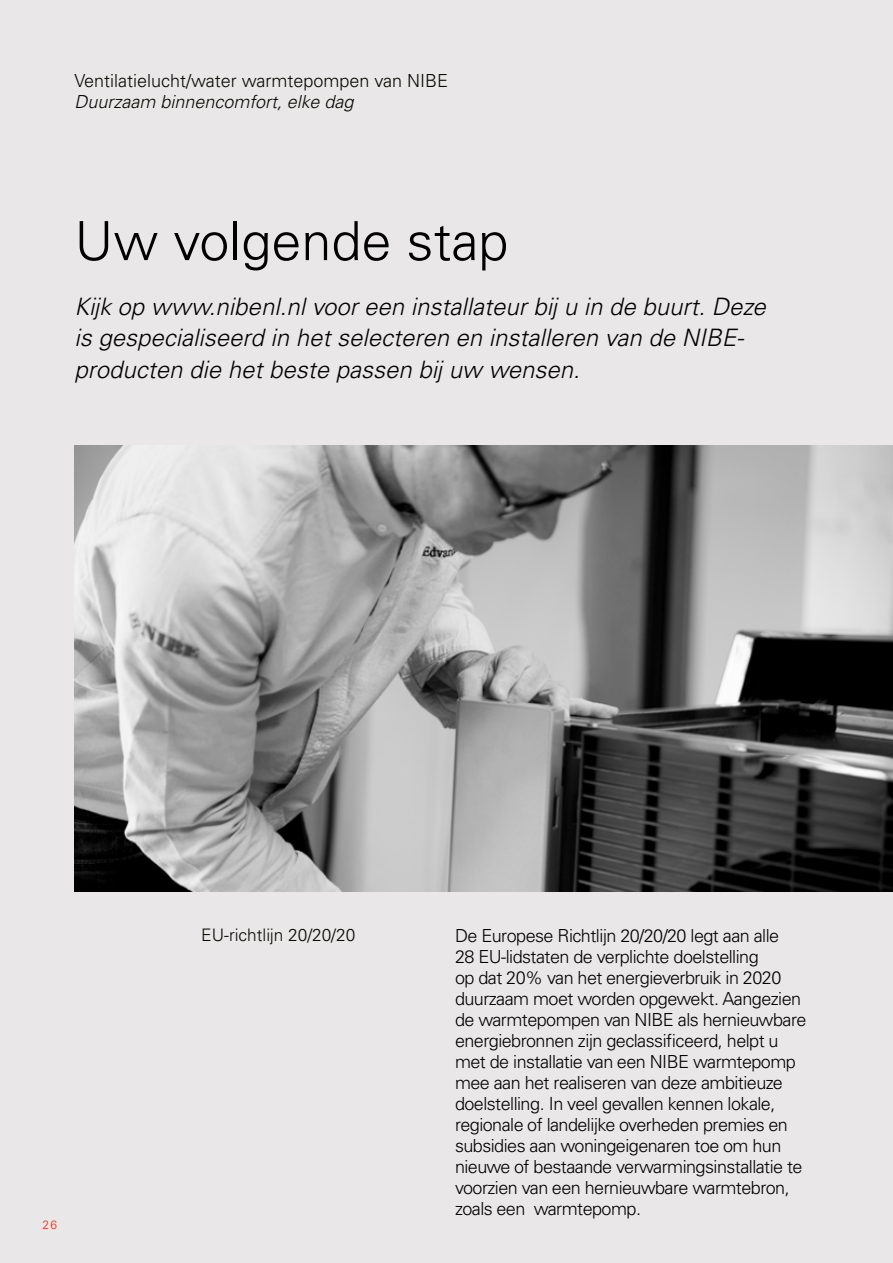
<style>
.page{position:relative;width:893px;height:1263px;background:#fff}
.page>*{position:absolute;margin:0;border:0;box-sizing:border-box;transform-origin:0 0}
.t1{font:300 54px "Univers LT Pro 45";color:#000}
.t2{font:italic 300 24px/31.5px "Univers LT Pro 45";color:#000}
.t3{font:300 18px/21px "Univers LT Pro 45";letter-spacing:-.03em;color:#000}
.t4{font:300 18px "Univers LT Pro 45";color:#090804}
.t5{font:italic 300 18px "Univers LT Pro 45";color:#090804}
.t6{font:300 17.25px "Univers LT Pro 45";color:#090804}
.t7{font:300 12px "Univers LT Pro 45";color:#e53012}
</style>
<div class="page">
<div style="left:0;top:1px;width:893px;height:1262px;background:#e9e7e7"></div>
<img style="left:74px;top:446px;width:819px;height:445px">
<p class="t4" style="left:74px;top:70px;width:375px">Ventilatielucht/water warmtepompen van NIBE</p>
<p class="t5" style="left:74px;top:91px;width:281px">Duurzaam binnencomfort, elke dag</p>
<h1 class="t1" style="left:74px;top:208px;width:436px">Uw volgende stap</h1>
<h2 class="t2" style="left:74px;top:291px;width:693px">Kijk op www.nibenl.nl voor een installateur bij u in de buurt. Deze is gespecialiseerd in het selecteren en installeren van de NIBE&shy;producten die het beste passen bij uw wensen.</h2>
<p class="t7" style="left:43px;top:1217px;width:16px">26</p>
<p class="t6" style="left:201px;top:924px;width:156px">EU-richtlijn 20/20/20</p>
<p class="t3" style="left:455px;top:925px;width:353px">De Europese Richtlijn 20/20/20 legt aan alle<br>28 EU-lidstaten de verplichte doelstelling<br>op dat 20% van het energieverbruik in 2020 duurzaam moet worden opgewekt. Aangezien de warmtepompen van NIBE als hernieuwbare energiebronnen zijn geclassificeerd, helpt u met de installatie van een NIBE warmtepomp mee aan het realiseren van deze ambitieuze doelstelling. In veel gevallen kennen lokale, regionale of landelijke overheden premies en subsidies aan woningeigenaren toe om hun nieuwe of bestaande verwarmingsinstallatie te voorzien van een hernieuwbare warmtebron, zoals een warmtepomp.</p>
</div>
